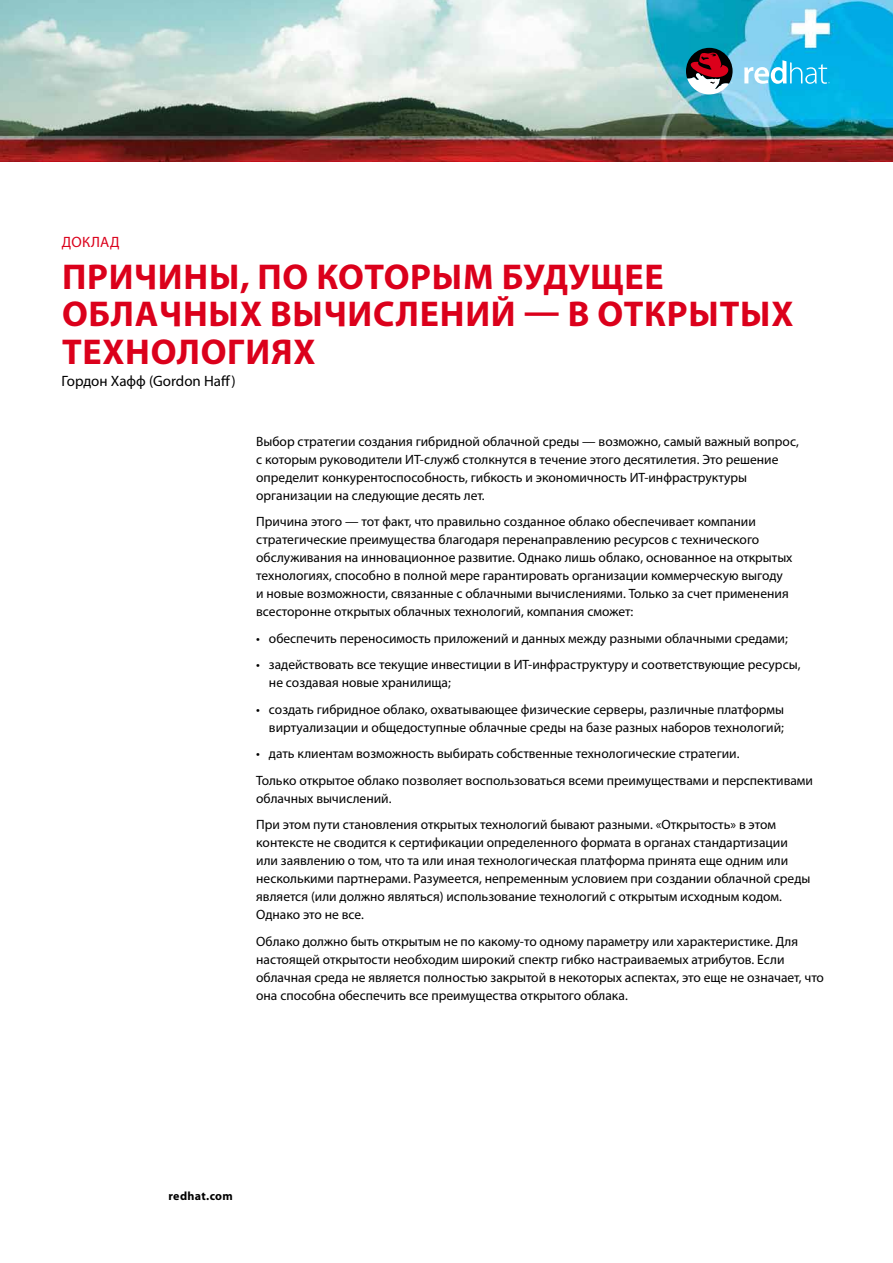
<style>
.page{position:relative;width:893px;height:1263px;background:#fff}
.page>*{position:absolute;margin:0;border:0;box-sizing:border-box;transform-origin:0 0}
.t1{font:700 36px/37.5px "Myriad Pro";letter-spacing:.02em;color:#db001b}
.t2{font:15px "Myriad Pro";color:#000}
.t3{font:15px "Myriad Pro";color:#db001b}
.t4{font:13.5px/18px "Myriad Pro";color:#000}
.t5{font:700 12px "Myriad Pro";letter-spacing:.03em;color:#000}
</style>
<div class="page">
<img style="left:0;top:0;width:893px;height:161px">
<svg style="left:686px;top:48px;width:47px;height:46px"></svg>
<svg style="left:744px;top:60px;width:86px;height:24px"></svg>
<p class="t3" style="left:62px;top:233px;width:58px">Доклад</p>
<h1 class="t1" style="left:62px;top:257px;width:733px">ПРИЧИНЫ, ПО КОТОРЫМ БУДУЩЕЕ<br>ОБЛАЧНЫХ ВЫЧИСЛЕНИЙ — В ОТКРЫТЫХ<br>ТЕХНОЛОГИЯХ</h1>
<p class="t2" style="left:62px;top:372px;width:175px">Гордон Хафф (Gordon Haff)</p>
<p class="t4" style="left:256px;top:432px;width:544px">Выбор стратегии создания гибридной облачной среды — возможно, самый важный вопрос, с которым руководители ИТ-служб столкнутся в течение этого десятилетия. Это решение определит конкурентоспособность, гибкость и экономичность ИТ-инфраструктуры организации на следующие десять лет.</p>
<p class="t4" style="left:256px;top:512px;width:538px">Причина этого — тот факт, что правильно созданное облако обеспечивает компании стратегические преимущества благодаря перенаправлению ресурсов с технического обслуживания на инновационное развитие. Однако лишь облако, основанное на открытых технологиях, способно в полной мере гарантировать организации коммерческую выгоду и новые возможности, связанные с облачными вычислениями. Только за счет применения всесторонне открытых облачных технологий, компания сможет:</p>
<p class="t4" style="left:256px;top:629px;width:533px">• обеспечить переносимость приложений и данных между разными облачными средами;</p>
<p class="t4" style="left:269px;top:655px;width:533px;text-indent:-13px">• задействовать все текущие инвестиции в ИТ-инфраструктуру и соответствующие ресурсы, не создавая новые хранилища;</p>
<p class="t4" style="left:256px;top:700px;width:529px;text-align:right">• создать гибридное облако, охватывающее физические серверы, различные платформы виртуализации и общедоступные облачные среды на базе разных наборов технологий;</p>
<p class="t4" style="left:256px;top:740px;width:558px;line-height:26.5px">• дать клиентам возможность выбирать собственные технологические стратегии.<br>Только открытое облако позволяет воспользоваться всеми преимуществами и перспективами</p>
<p class="t4" style="left:256px;top:784px;width:521px;line-height:26.5px">облачных вычислений.<br>При этом пути становления открытых технологий бывают разными. «Открытость» в этом</p>
<p class="t4" style="left:256px;top:833px;width:556px">контексте не сводится к сертификации определенного формата в органах стандартизации или заявлению о том, что та или иная технологическая платформа принята еще одним или несколькими партнерами. Разумеется, непременным условием при создании облачной среды является (или должно являться) использование технологий с открытым исходным кодом.<br>Однако это не все.</p>
<p class="t4" style="left:256px;top:932px;width:569px">Облако должно быть открытым не по какому-то одному параметру или характеристике. Для настоящей открытости необходим широкий спектр гибко настраиваемых атрибутов. Если облачная среда не является полностью закрытой в некоторых аспектах, это еще не означает, что она способна обеспечить все преимущества открытого облака.</p>
<p class="t5" style="left:168px;top:1188px;width:66px">redhat.com</p>
</div>
